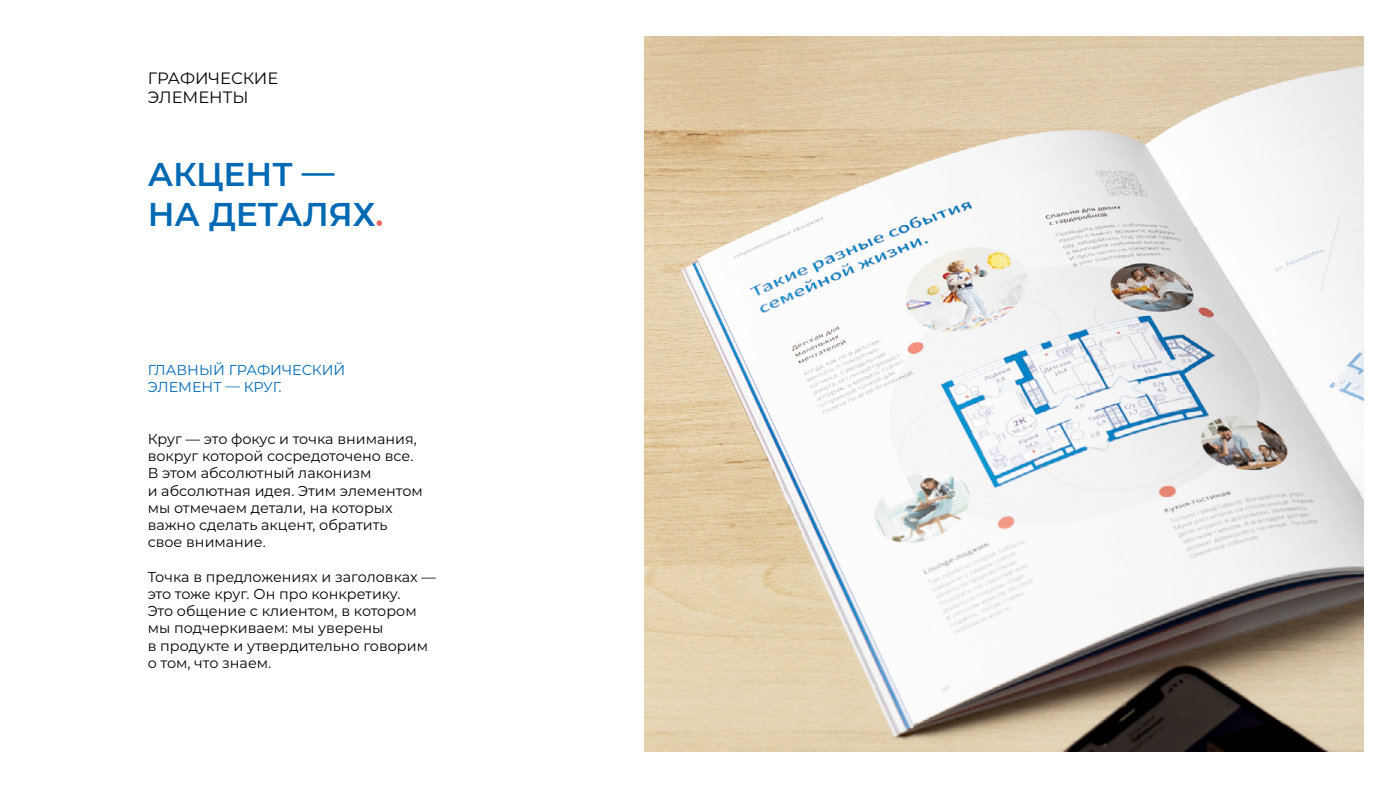
<style>
.page{position:relative;width:1400px;height:788px;background:#fff}
.page>*{position:absolute;margin:0;border:0;box-sizing:border-box;transform-origin:0 0}
.t1{font:600 32.8px/39.4px "Montserrat";color:#0069b3}
.t2{font:16.4px/19.7px "Montserrat";color:#000}
.t3{font:14.4px/17.2px "Montserrat";color:#000}
.t4{font:14.4px/17.2px "Montserrat";color:#006ab3}
.s1{color:#e96a65}
</style>
<div class="page">
<img style="left:644px;top:37px;width:720px;height:714px">
<p class="t2" style="left:148px;top:67px;width:132px">ГРАФИЧЕСКИЕ<br>ЭЛЕМЕНТЫ</p>
<h1 class="t1" style="left:148px;top:154px;width:237px">АКЦЕНТ —<br>НА ДЕТАЛЯХ<span class="s1">.</span></h1>
<p class="t4" style="left:148px;top:361px;width:199px">ГЛАВНЫЙ ГРАФИЧЕСКИЙ<br>ЭЛЕМЕНТ — КРУГ.</p>
<p class="t3" style="left:148px;top:430px;width:277px">Круг — это фокус и точка внимания, вокруг которой сосредоточено все.<br>В этом абсолютный лаконизм<br>и абсолютная идея. Этим элементом мы отмечаем детали, на которых важно сделать акцент, обратить свое внимание.</p>
<p class="t3" style="left:148px;top:568px;width:290px">Точка в предложениях и заголовках — это тоже круг. Он про конкретику.<br>Это общение с клиентом, в котором мы подчеркиваем: мы уверены<br>в продукте и утвердительно говорим о том, что знаем.</p>
</div>
